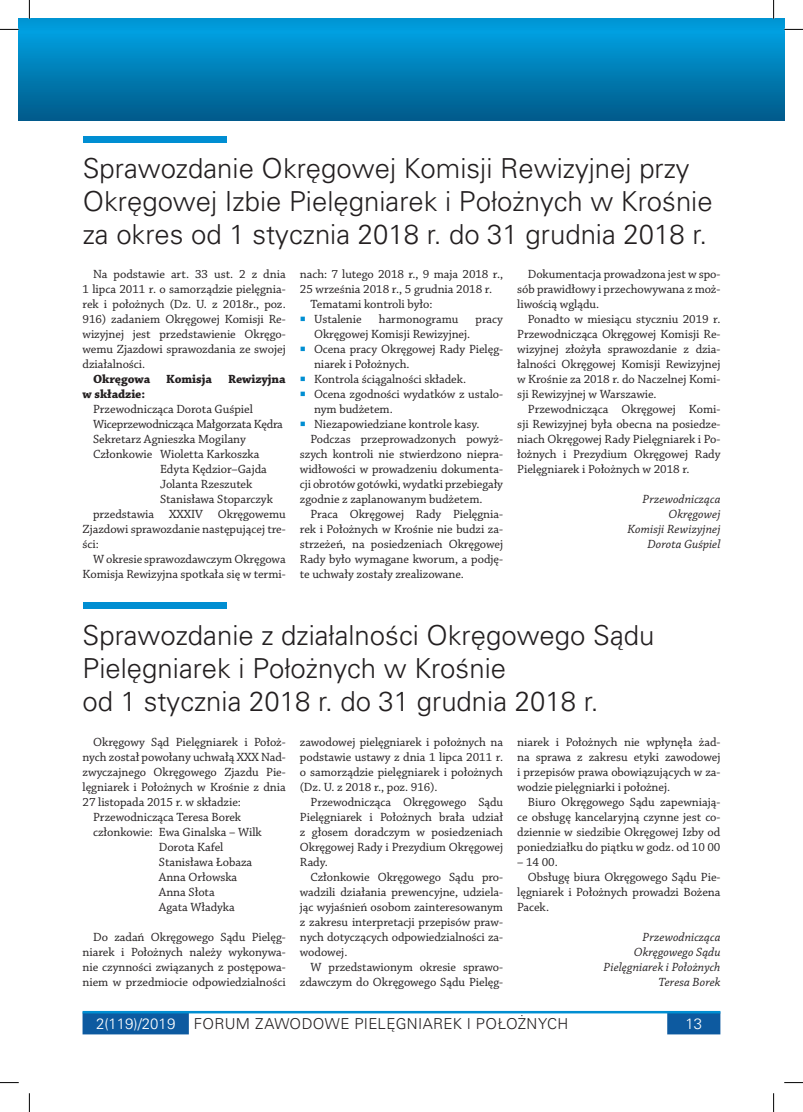
<style>
.page{position:relative;width:803px;height:1112px;background:#fff}
.page>*{position:absolute;margin:0;border:0;box-sizing:border-box;transform-origin:0 0}
.t1{font:27.5px/33px "USA Light";color:#231f20}
.t2{font:15px "USA Light";letter-spacing:.02em;color:#231f20}
.t3{font:15px "USA Light";color:#fff}
.t4{font:12.5px/15px "Chaparral Pro";letter-spacing:-.005em;color:#231f20;text-align:justify}
.t5{font:italic 12.5px/15px "Chaparral Pro";letter-spacing:.005em;color:#231f20;text-align:right}
.t6{font:700 12.5px "Chaparral Pro";letter-spacing:-.005em;color:#231f20}
.t7{font:12.5px "Chaparral Pro";letter-spacing:-.025em;color:#231f20}
.s1{color:#fff}
</style>
<div class="page">
<svg style="left:19px;top:19px;width:10px;height:101px"></svg>
<svg style="left:83px;top:1013px;width:637px;height:21px"></svg>
<hr style="left:83px;top:1010px;width:637px;height:3px;background:#008ed2">
<div style="left:29px;top:19px;width:755px;height:101px;background:linear-gradient(to bottom,#00a5e6,#005b8b)"></div>
<div style="left:83px;top:136px;width:144px;height:7px;background:#008ed2"></div>
<div style="left:83px;top:602px;width:143px;height:7px;background:#008ed2"></div>
<svg style="left:0;top:29px;width:19px;height:1px"></svg>
<svg style="left:784px;top:29px;width:19px;height:1px"></svg>
<svg style="left:0;top:1082px;width:19px;height:1px"></svg>
<svg style="left:784px;top:1082px;width:19px;height:1px"></svg>
<svg style="left:29px;top:0;width:1px;height:19px"></svg>
<svg style="left:29px;top:1093px;width:1px;height:18px"></svg>
<svg style="left:773px;top:0;width:1px;height:19px"></svg>
<svg style="left:773px;top:1093px;width:1px;height:18px"></svg>
<h1 class="t1" style="left:83px;top:152px;width:631px">Sprawozdanie Okręgowej Komisji Rewizyjnej przy<br>Okręgowej I zbie Pielęgniarek i Położnych w Krośnie za okres od 1 stycznia 2018 r. do 31 grudnia 2018 r.</h1>
<p class="t4" style="left:83px;top:266px;width:205px;text-indent:11px">Na podstawie art. 33 ust. 2 z dnia 1 lipca 2011 r. o samorządzie pielęgnia&shy;rek i położnych (Dz. U. z 2018r., poz.<br>916) zadaniem Okręgowej Komisji Re&shy;wizyjnej jest przedstawienie Okręgo&shy;wemu Zjazdowi sprawozdania ze swojej działalności.</p>
<p class="t6" style="left:93px;top:371px;width:59px">Okręgowa</p>
<p class="t6" style="left:166px;top:371px;width:47px">Komisja</p>
<p class="t6" style="left:228px;top:371px;width:59px">Rewizyjna</p>
<p class="t6" style="left:83px;top:386px;width:64px">w składzie:</p>
<p class="t4" style="left:93px;top:401px;width:161px">Przewodnicząca Dorota Guśpiel</p>
<p class="t7" style="left:93px;top:417px;width:191px">Wiceprzewodnicząca Małgorzata Kędra</p>
<p class="t4" style="left:93px;top:431px;width:154px">Sekretarz Agnieszka Mogilany</p>
<p class="t4" style="left:93px;top:446px;width:168px">Członkowie Wioletta Karkoszka</p>
<p class="t4" style="left:160px;top:461px;width:108px">Edyta Kędzior–Gajda</p>
<p class="t4" style="left:160px;top:476px;width:94px">Jolanta Rzeszutek</p>
<p class="t4" style="left:160px;top:491px;width:114px">Stanisława Stoparczyk</p>
<p class="t4" style="left:93px;top:506px;width:194px">przedstawia XXXIV Okręgowemu</p>
<p class="t4" style="left:83px;top:521px;width:205px">Zjazdowi sprawozdanie następującej tre-</p>
<p class="t4" style="left:83px;top:536px;width:18px">ści:</p>
<p class="t4" style="left:93px;top:551px;width:194px">W okresie sprawozdawczym Okręgowa</p>
<p class="t4" style="left:83px;top:566px;width:205px">Komisja Rewizyjna spotkała się w termi-</p>
<p class="t4" style="left:517px;top:266px;width:205px;text-indent:11px">Dokumentacja prowadzona jest w spo&shy;sób prawidłowy i przechowywana z moż&shy;liwością wglądu.</p>
<p class="t4" style="left:517px;top:311px;width:205px;text-indent:11px">Ponadto w miesiącu styczniu 2019 r.<br>Przewodnicząca Okręgowej Komisji Re&shy;wizyjnej złożyła sprawozdanie z dzia&shy;łalności Okręgowej Komisji Rewizyjnej w Krośnie za 2018 r. do Naczelnej Komi&shy;sji Rewizyjnej w Warszawie.</p>
<p class="t4" style="left:517px;top:401px;width:205px;text-indent:11px">Przewodnicząca Okręgowej Komi&shy;sji Rewizyjnej była obecna na posiedze&shy;niach Okręgowej Rady Pielęgniarek i Po&shy;łożnych i Prezydium Okręgowej Rady Pielęgniarek i Położnych w 2018 r.</p>
<p class="t5" style="left:627px;top:492px;width:94px">Przewodnicząca<br>Okręgowej<br>Komisji Rewizyjnej<br>Dorota Guśpiel</p>
<p class="t4" style="left:300px;top:266px;width:205px">nach: 7 lutego 2018 r., 9 maja 2018 r.,</p>
<p class="t4" style="left:300px;top:281px;width:194px">25 września 2018 r., 5 grudnia 2018 r.</p>
<p class="t4" style="left:310px;top:296px;width:123px">Tematami kontroli było:</p>
<p class="t4" style="left:314px;top:311px;width:49px">Ustalenie</p>
<p class="t4" style="left:379px;top:311px;width:81px">harmonogramu</p>
<p class="t4" style="left:475px;top:311px;width:29px">pracy</p>
<p class="t4" style="left:314px;top:326px;width:158px">Okręgowej Komisji Rewizyjnej.</p>
<p class="t4" style="left:314px;top:341px;width:190px">Ocena pracy Okręgowej Rady Pielęg-</p>
<p class="t4" style="left:314px;top:356px;width:97px">niarek i Położnych.</p>
<p class="t4" style="left:314px;top:371px;width:154px">Kontrola ściągalności składek.</p>
<p class="t4" style="left:314px;top:386px;width:190px">Ocena zgodności wydatków z ustalo-</p>
<p class="t4" style="left:314px;top:401px;width:80px">nym budżetem.</p>
<p class="t4" style="left:314px;top:416px;width:167px">Niezapowiedziane kontrole kasy.</p>
<p class="t4" style="left:310px;top:431px;width:194px">Podczas przeprowadzonych powyż-</p>
<p class="t4" style="left:300px;top:446px;width:205px">szych kontroli nie stwierdzono niepra-</p>
<p class="t4" style="left:300px;top:461px;width:205px">widłowości w prowadzeniu dokumenta-</p>
<p class="t4" style="left:300px;top:476px;width:205px">cji obrotów gotówki, wydatki przebiegały</p>
<p class="t4" style="left:300px;top:491px;width:184px">zgodnie z zaplanowanym budżetem.</p>
<p class="t4" style="left:310px;top:506px;width:194px">Praca Okręgowej Rady Pielęgnia-</p>
<p class="t4" style="left:300px;top:521px;width:205px">rek i Położnych w Krośnie nie budzi za-</p>
<p class="t4" style="left:300px;top:536px;width:205px">strzeżeń, na posiedzeniach Okręgowej</p>
<p class="t4" style="left:300px;top:551px;width:205px">Rady było wymagane kworum, a podję-</p>
<p class="t4" style="left:300px;top:566px;width:166px">te uchwały zostały zrealizowane.</p>
<h1 class="t1" style="left:83px;top:617px;width:573px">Sprawozdanie z działalności Okręgowego Sądu<br>Pielęgniarek i Położnych w Krośnie<br>od 1 stycznia 2018 r. do 31 grudnia 2018 r.</h1>
<p class="t4" style="left:517px;top:734px;width:205px">niarek i Położnych nie wpłynęła żad&shy;na sprawa z zakresu etyki zawodowej i przepisów prawa obowiązujących w za&shy;wodzie pielęgniarki i położnej.</p>
<p class="t4" style="left:517px;top:794px;width:205px;text-indent:11px">Biuro Okręgowego Sądu zapewniają&shy;ce obsługę kancelaryjną czynne jest co&shy;dziennie w siedzibie Okręgowej Izby od poniedziałku do piątku w godz. od 10 00</p>
<p class="t4" style="left:517px;top:854px;width:42px">– 14 00.</p>
<p class="t4" style="left:528px;top:869px;width:194px">Obsługę biura Okręgowego Sądu Pie-</p>
<p class="t4" style="left:517px;top:884px;width:205px">lęgniarek i Położnych prowadzi Bożena</p>
<p class="t4" style="left:517px;top:899px;width:33px">Pacek.</p>
<p class="t5" style="left:604px;top:929px;width:118px">Przewodnicząca<br>Okręgowego Sądu<br>Pielęgniarek i Położnych<br>Teresa Borek</p>
<p class="t4" style="left:93px;top:734px;width:194px">Okręgowy Sąd Pielęgniarek i Położ-</p>
<p class="t4" style="left:83px;top:749px;width:205px">nych został powołany uchwałą XXX Nad-</p>
<p class="t4" style="left:83px;top:764px;width:205px">zwyczajnego Okręgowego Zjazdu Pie-</p>
<p class="t4" style="left:83px;top:779px;width:205px">lęgniarek i Położnych w Krośnie z dnia</p>
<p class="t4" style="left:83px;top:794px;width:160px">27 listopada 2015 r. w składzie:</p>
<p class="t4" style="left:93px;top:809px;width:150px">Przewodnicząca Teresa Borek</p>
<p class="t4" style="left:93px;top:824px;width:170px">członkowie: Ewa Ginalska – Wilk</p>
<p class="t4" style="left:159px;top:839px;width:66px">Dorota Kafel</p>
<p class="t4" style="left:159px;top:854px;width:95px">Stanisława Łobaza</p>
<p class="t4" style="left:159px;top:869px;width:80px">Anna Orłowska</p>
<p class="t4" style="left:159px;top:884px;width:57px">Anna Słota</p>
<p class="t4" style="left:159px;top:899px;width:77px">Agata Władyka</p>
<p class="t4" style="left:83px;top:929px;width:205px;text-indent:11px">Do zadań Okręgowego Sądu Pielęg&shy;niarek i Położnych należy wykonywa&shy;nie czynności związanych z postępowa&shy;niem w przedmiocie odpowiedzialności</p>
<p class="t4" style="left:300px;top:734px;width:205px">zawodowej pielęgniarek i położnych na podstawie ustawy z dnia 1 lipca 2011 r. o samorządzie pielęgniarek i położnych (Dz. U. z 2018 r., poz. 916).</p>
<p class="t4" style="left:300px;top:794px;width:205px;text-indent:11px">Przewodnicząca Okręgowego Sądu Pielęgniarek i Położnych brała udział z głosem doradczym w posiedzeniach Okręgowej Rady i Prezydium Okręgowej Rady.</p>
<p class="t4" style="left:300px;top:869px;width:205px;text-indent:11px">Członkowie Okręgowego Sądu pro&shy;wadzili działania prewencyjne, udziela&shy;jąc wyjaśnień osobom zainteresowanym z zakresu interpretacji przepisów praw&shy;nych dotyczących odpowiedzialności za&shy;wodowej.</p>
<p class="t4" style="left:300px;top:959px;width:205px;text-align:right">W przedstawionym okresie sprawo&shy;zdawczym do Okręgowego Sądu Pielęg-</p>
<p class="t2" style="left:96px;top:1015px;width:474px"><span class="s1">2(119)/2019</span> Forum zawodowe pielęgniarek i położnych</p>
<p class="t3" style="left:685px;top:1015px;width:18px">13</p>
</div>
